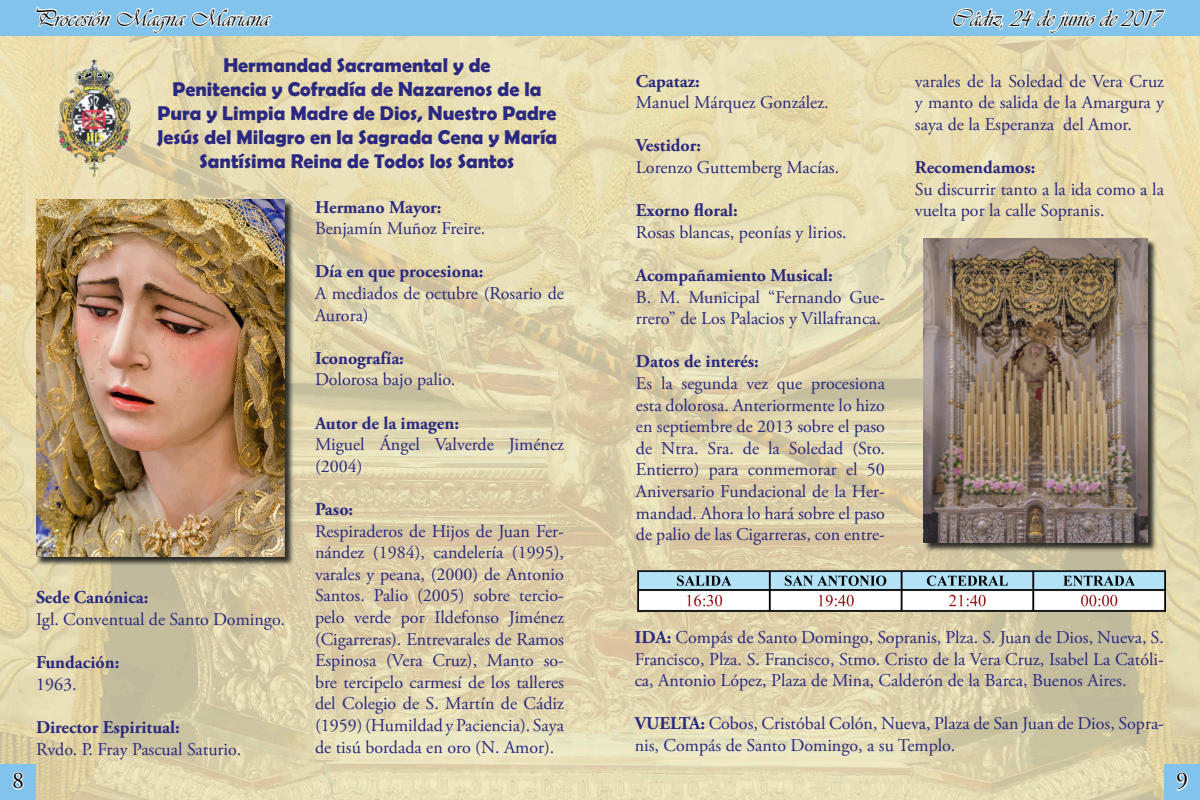
<style>
.page{position:relative;width:1200px;height:800px;background:#fff}
.page>*{position:absolute;margin:0;border:0;box-sizing:border-box;transform-origin:0 0}
.t1{font:24px "Vivaldi";color:#030505}
.t2{font:24px "Adobe Garamond Pro";color:#030505}
.t3{font:700 20px/24px "Berlin Sans FB Demi";color:#2a2880;text-align:center}
.t4{font:18px/21.6px "Adobe Garamond Pro";color:#2a2880}
.t5{font:700 18px "Adobe Garamond Pro";color:#2a2880}
.s1{font-weight:700}
</style>
<div class="page">
<img style="left:0;top:36px;width:1200px;height:764px">
<img style="left:0;top:764px;width:36px;height:36px">
<img style="left:1164px;top:764px;width:36px;height:36px">
<svg style="left:11px;top:771px;width:14px;height:20px"></svg>
<svg style="left:1175px;top:771px;width:14px;height:21px"></svg>
<svg style="left:34px;top:2px;width:241px;height:57px"></svg>
<svg style="left:949px;top:5px;width:218px;height:42px"></svg>
<img style="left:52px;top:59px;width:86px;height:120px">
<img style="left:36px;top:200px;width:258px;height:366px">
<img style="left:36px;top:200px;width:249px;height:357px">
<img style="left:637px;top:570px;width:528px;height:41px">
<img style="left:923px;top:239px;width:234px;height:313px">
<img style="left:923px;top:239px;width:225px;height:304px">
<h1 class="t1" style="left:32px;top:4px;width:238px">Procesión Magna Mariana</h1>
<h1 class="t1" style="left:952px;top:4px;width:211px">Cádiz, 24 de junio de 2017</h1>
<p class="t3" style="left:157px;top:52px;width:402px">Hermandad Sacramental y de<br>Penitencia y Cofradía de Nazarenos de la Pura y Limpia Madre de Dios, Nuestro Padre Jesús del Milagro en la Sagrada Cena y María Santísima Reina de Todos los Santos</p>
<p class="t4" style="left:915px;top:71px;width:251px;text-align:justify">varales de la Soledad de Vera Cruz y manto de salida de la Amargura y saya de la Esperanza del Amor.</p>
<p class="t5" style="left:915px;top:157px;width:122px">Recomendamos:</p>
<p class="t4" style="left:915px;top:179px;width:251px">Su discurrir tanto a la ida como a la vuelta por la calle Sopranis.</p>
<p class="t5" style="left:636px;top:70px;width:65px">Capataz:</p>
<p class="t4" style="left:636px;top:92px;width:194px">Manuel Márquez González.</p>
<p class="t5" style="left:636px;top:135px;width:67px">Vestidor:</p>
<p class="t4" style="left:636px;top:157px;width:205px">Lorenzo Guttemberg Macías.</p>
<p class="t5" style="left:636px;top:200px;width:103px">Exorno floral:</p>
<p class="t4" style="left:636px;top:222px;width:212px">Rosas blancas, peonías y lirios.</p>
<p class="t5" style="left:636px;top:265px;width:198px">Acompañamiento Musical:</p>
<p class="t4" style="left:636px;top:287px;width:250px">B. M. Municipal “Fernando Gue&shy;rrero” de Los Palacios y Villafranca.</p>
<p class="t5" style="left:636px;top:351px;width:124px">Datos de interés:</p>
<p class="t4" style="left:636px;top:373px;width:251px;text-align:justify">Es la segunda vez que procesiona esta dolorosa. Anteriormente lo hizo en septiembre de 2013 sobre el paso de Ntra. Sra. de la Soledad (Sto.<br>Entierro) para conmemorar el 50<br>Aniversario Fundacional de la Her&shy;mandad. Ahora lo hará sobre el paso de palio de las Cigarreras, con entre-</p>
<p class="t5" style="left:315px;top:196px;width:128px">Hermano Mayor:</p>
<p class="t4" style="left:315px;top:218px;width:172px">Benjamín Muñoz Freire.</p>
<p class="t5" style="left:315px;top:261px;width:170px">Día en que procesiona:</p>
<p class="t4" style="left:315px;top:283px;width:250px">A mediados de octubre (Rosario de<br>Aurora)</p>
<p class="t5" style="left:315px;top:348px;width:90px">Iconografía:</p>
<p class="t4" style="left:315px;top:370px;width:142px">Dolorosa bajo palio.</p>
<p class="t5" style="left:315px;top:412px;width:146px">Autor de la imagen:</p>
<p class="t4" style="left:315px;top:434px;width:250px">Miguel Ángel Valverde Jiménez (2004)</p>
<p class="t5" style="left:315px;top:499px;width:40px">Paso:</p>
<p class="t4" style="left:315px;top:521px;width:251px;text-align:justify">Respiraderos de Hijos de Juan Fer&shy;nández (1984), candelería (1995), varales y peana, (2000) de Antonio Santos. Palio (2005) sobre tercio&shy;pelo verde por Ildefonso Jiménez (Cigarreras). Entrevarales de Ramos Espinosa (Vera Cruz), Manto so&shy;bre tercipelo carmesí de los talleres del Colegio de S. Martín de Cádiz (1959) (Humildad y Paciencia). Saya de tisú bordada en oro (N. Amor).</p>
<p class="t5" style="left:36px;top:587px;width:114px">Sede Canónica:</p>
<p class="t4" style="left:36px;top:609px;width:250px">Igl. Conventual de Santo Domingo.</p>
<p class="t5" style="left:36px;top:652px;width:85px">Fundación:</p>
<p class="t4" style="left:36px;top:674px;width:42px">1963.</p>
<p class="t5" style="left:36px;top:717px;width:145px">Director Espiritual:</p>
<p class="t4" style="left:36px;top:739px;width:207px">Rvdo. P. Fray Pascual Saturio.</p>
<p class="t4" style="left:635px;top:627px;width:531px;text-align:justify"><span class="s1">IDA:</span> Compás de Santo Domingo, Sopranis, Plza. S. Juan de Dios, Nueva, S.<br>Francisco, Plza. S. Francisco, Stmo. Cristo de la Vera Cruz, Isabel La Católi&shy;ca, Antonio López, Plaza de Mina, Calderón de la Barca, Buenos Aires.</p>
<p class="t4" style="left:635px;top:713px;width:531px"><span class="s1">VUELTA:</span> Cobos, Cristóbal Colón, Nueva, Plaza de San Juan de Dios, Sopra&shy;nis, Compás de Santo Domingo, a su Templo.</p>
<h1 class="t2" style="left:12px;top:766px;width:13px">8</h1>
<h1 class="t2" style="left:1176px;top:766px;width:13px">9</h1>
</div>
